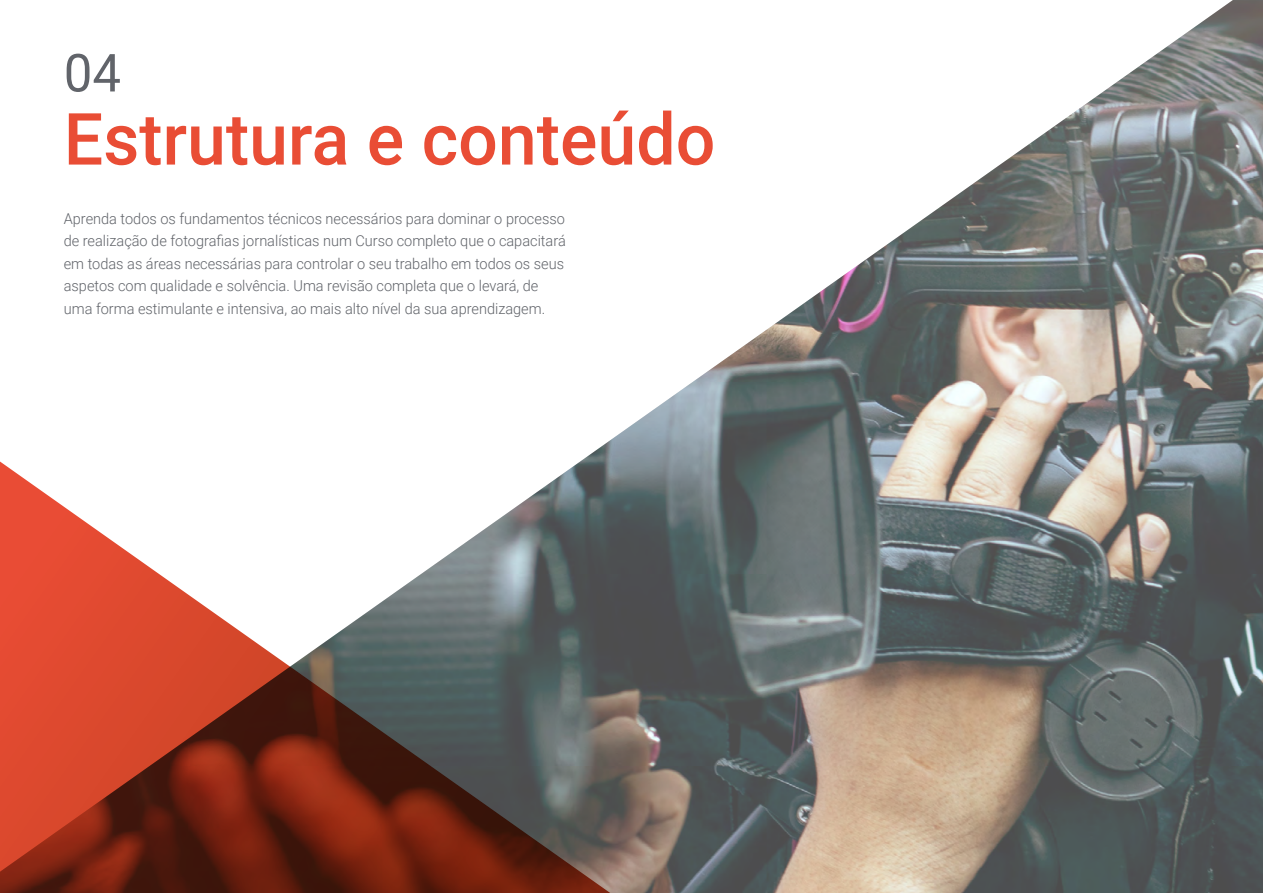
<style>
.page{position:relative;width:1263px;height:893px;background:#fff}
.page>*{position:absolute;margin:0;border:0;box-sizing:border-box;transform-origin:0 0}
.t1{font:500 72px "Roboto";color:#e94d35}
.t2{font:52.5px "Roboto";color:#61646a}
.t3{font:300 15px/22.5px "Roboto";color:#61646a}
</style>
<div class="page">
<img style="left:602px;top:0;width:661px;height:893px">
<svg style="left:0;top:446px;width:640px;height:447px"></svg>
<h2 class="t2" style="left:64px;top:36px;width:59px">04</h2>
<h1 class="t1" style="left:64px;top:89px;width:653px">Estrutura e conteúdo</h1>
<p class="t3" style="left:64px;top:207px;width:503px">Aprenda todos os fundamentos técnicos necessários para dominar o processo de realização de fotografias jornalísticas num Curso completo que o capacitará em todas as áreas necessárias para controlar o seu trabalho em todos os seus aspetos com qualidade e solvência. Uma revisão completa que o levará, de uma forma estimulante e intensiva, ao mais alto nível da sua aprendizagem.</p>
</div>
